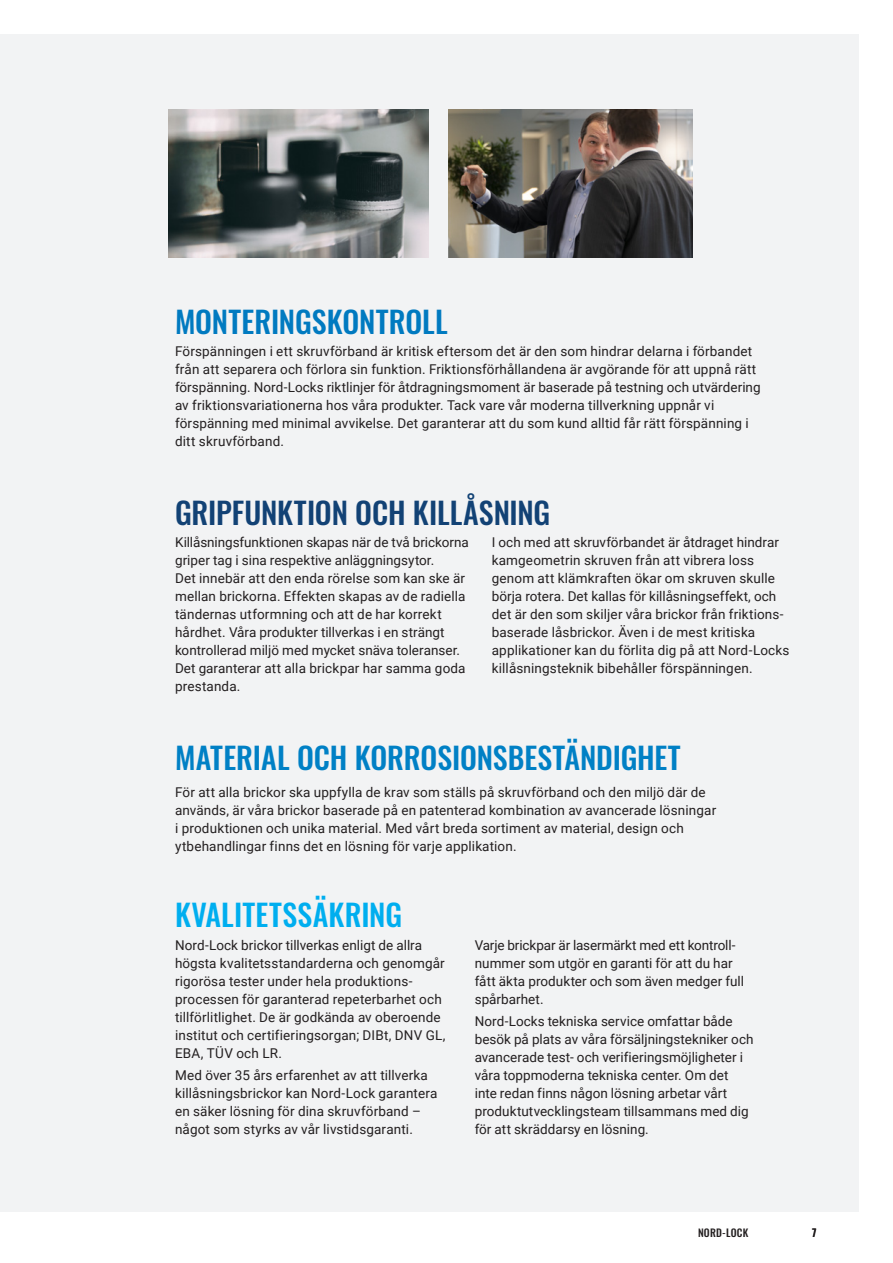
<style>
.page{position:relative;width:893px;height:1263px;background:#fff}
.page>*{position:absolute;margin:0;border:0;box-sizing:border-box;transform-origin:0 0}
.Bodytext{font:500 30px "Oswald";letter-spacing:-.005em;color:#0080c5}
.Bodytext-2{font:500 30px "Oswald";letter-spacing:-.005em;color:#124275}
.Bodytext-3{font:500 30px "Oswald";letter-spacing:-.005em;color:#007ac0}
.Bodytext-4{font:500 30px "Oswald";letter-spacing:.005em;color:#00aeef}
.Bodytext-5{font:13.5px/18px "Roboto";letter-spacing:.01em;color:#231f20}
.Folio{font:500 10.5px "Oswald";letter-spacing:.02em;color:#231f20}
</style>
<div class="page">
<div style="left:0;top:34px;width:859px;height:1178px;background:#f2f3f4"></div>
<img style="left:168px;top:110px;width:260px;height:147px">
<img style="left:449px;top:110px;width:243px;height:147px">
<p class="Bodytext-3" style="left:175px;top:306px;width:274px">MONTERINGSKONTROLL</p>
<p class="Bodytext-5" style="left:175px;top:342px;width:587px">Förspänningen i ett skruvförband är kritisk eftersom det är den som hindrar delarna i förbandet från att separera och förlora sin funktion. Friktionsförhållandena är avgörande för att uppnå rätt förspänning. Nord-Locks riktlinjer för åtdragningsmoment är baserade på testning och utvärdering av friktionsvariationerna hos våra produkter. Tack vare vår moderna tillverkning uppnår vi förspänning med minimal avvikelse. Det garanterar att du som kund alltid får rätt förspänning i ditt skruvförband.</p>
<p class="Bodytext-2" style="left:175px;top:497px;width:377px">GRIPFUNKTION OCH KILLÅSNING</p>
<p class="Bodytext-5" style="left:175px;top:533px;width:295px">Killåsningsfunktionen skapas när de två brickorna griper tag i sina respektive anläggningsytor.<br>Det innebär att den enda rörelse som kan ske är mellan brickorna. Effekten skapas av de radiella tändernas utformning och att de har korrekt hårdhet. Våra produkter tillverkas i en strängt kontrollerad miljö med mycket snäva toleranser.<br>Det garanterar att alla brickpar har samma goda prestanda.</p>
<p class="Bodytext-5" style="left:492px;top:533px;width:299px">I och med att skruvförbandet är åtdraget hindrar kamgeometrin skruven från att vibrera loss genom att klämkraften ökar om skruven skulle börja rotera. Det kallas för killåsningseffekt, och det är den som skiljer våra brickor från friktions&shy;baserade låsbrickor. Även i de mest kritiska applikationer kan du förlita dig på att Nord-Locks killåsningsteknik bibehåller förspänningen.</p>
<p class="Bodytext" style="left:175px;top:742px;width:507px">MATERIAL OCH KORROSIONSBESTÄNDIGHET</p>
<p class="Bodytext-5" style="left:175px;top:782px;width:543px">För att alla brickor ska uppfylla de krav som ställs på skruvförband och den miljö där de används, är våra brickor baserade på en patenterad kombination av avancerade lösningar i produktionen och unika material. Med vårt breda sortiment av material, design och ytbehandlingar finns det en lösning för varje applikation.</p>
<p class="Bodytext-4" style="left:175px;top:899px;width:229px">KVALITETSSÄKRING</p>
<p class="Bodytext-5" style="left:175px;top:935px;width:272px">Nord-Lock brickor tillverkas enligt de allra högsta kvalitetsstandarderna och genomgår rigorösa tester under hela produktions&shy;processen för garanterad repeterbarhet och tillförlitlighet. De är godkända av oberoende institut och certifieringsorgan; DIBt, DNV GL, EBA, TÜV och LR.</p>
<p class="Bodytext-5" style="left:175px;top:1066px;width:264px">Med över 35 års erfarenhet av att tillverka killåsningsbrickor kan Nord-Lock garantera en säker lösning för dina skruvförband – något som styrks av vår livstidsgaranti.</p>
<p class="Bodytext-5" style="left:475px;top:935px;width:271px">Varje brickpar är lasermärkt med ett kontroll&shy;nummer som utgör en garanti för att du har fått äkta produkter och som även medger full spårbarhet.</p>
<p class="Bodytext-5" style="left:475px;top:1012px;width:280px">Nord-Locks tekniska service omfattar både besök på plats av våra försäljningstekniker och avancerade test- och verifieringsmöjligheter i våra toppmoderna tekniska center. Om det inte redan finns någon lösning arbetar vårt produktutvecklingsteam tillsammans med dig för att skräddarsy en lösning.</p>
<p class="Folio" style="left:698px;top:1228px;width:52px">NORD-LOCK</p>
<p class="Folio" style="left:812px;top:1228px;width:6px">7</p>
</div>
